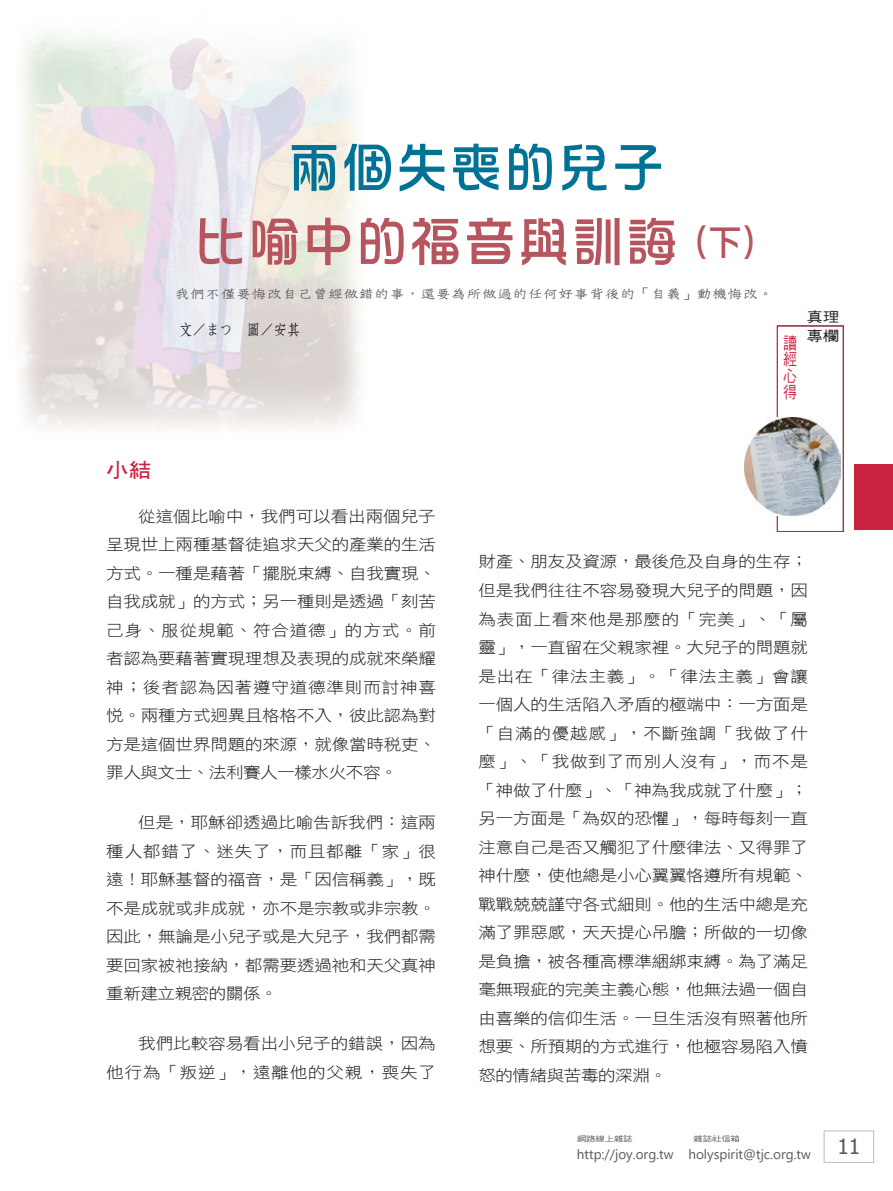
<style>
.page{position:relative;width:893px;height:1191px;background:#fff}
.page>*{position:absolute;margin:0;border:0;box-sizing:border-box;transform-origin:0 0}
.題目{font:54px "DF Hua Zong W5 WIN BF";color:#b7555f}
.題目-2{font:54px "DF Hua Zong W5 WIN BF";color:#007295}
.題目-3{font:36px "DF Hua Zong W5 WIN BF";color:#b7555f}
.t1{font:21px "Tahoma";color:#57585a}
.大標-首段{font:20.25px "DF Hei W7 WIN BF";color:#c8233f;scale:1.11 1}
.t2{font:16.5px/16.5px "DF Hei W5 WIN BF";color:#c8233f;text-align:justify;scale:.85 1}
.t3{font:15.75px/28.5px "DF Hei W3 WIN BF";letter-spacing:-.01em;color:#231f20;text-align:justify;scale:1.11 1}
.作者{font:15px "DF Fang Song W6 WIN BF";color:#231f20;scale:.9 1}
.眉批{font:14.1px "DF Tie Xian W3 WIN BF";letter-spacing:-.025em;color:#57585a;scale:1.11 1}
.t4{font:14.1px "DF Hei W5 WIN BF";color:#231f20;scale:1.18 1}
.t5{font:13.5px "Segoe UI";color:#57585a}
.t6{font:7.5px "DF Hei W5 WIN BF";letter-spacing:-.015em;color:#57585a;scale:1.25 1}
</style>
<div class="page">
<div style="left:824px;top:1130px;width:50px;height:32px;border:1px solid #bcbdc0"></div>
<div style="left:854px;top:464px;width:39px;height:66px;background:#c8233f"></div>
<img style="left:744px;top:417px;width:96px;height:99px">
<img style="left:21px;top:34px;width:339px;height:393px">
<p class="題目-2" style="left:287px;top:140px;width:379px">兩個失喪的兒子</p>
<p class="題目" style="left:193px;top:214px;width:488px">比喻中的福音與訓誨</p>
<p class="題目-3" style="left:689px;top:224px;width:73px">(下)</p>
<p class="眉批" style="left:174px;top:287px;width:541px">我們不僅要悔改自己曾經做錯的事，還要為所做過的任何好事背後的「自義」動機悔改。</p>
<p class="t4" style="left:806px;top:309px;width:29px">真理</p>
<p class="作者" style="left:179px;top:322px;width:136px">文／まつ 圖／安其</p>
<p class="t4" style="left:806px;top:329px;width:29px">專欄</p>
<p class="t2" style="left:783px;top:334px;width:17px">讀經心得</p>
<p class="大標-首段" style="left:106px;top:460px;width:42px">小結</p>
<p class="t3" style="left:106px;top:502px;width:298px;text-indent:32px">從這個比喻中，我們可以看出兩個兒子呈現世上兩種基督徒追求天父的產業的生活方式。一種是藉著「擺脫束縛、自我實現、自我成就」的方式；另一種則是透過「刻苦己身、服從規範、符合道德」的方式。前者認為要藉著實現理想及表現的成就來榮耀神；後者認為因著遵守道德準則而討神喜悅。兩種方式迥異且格格不入，彼此認為對方是這個世界問題的來源，就像當時稅吏、罪人與文士、法利賽人一樣水火不容。</p>
<p class="t3" style="left:106px;top:808px;width:298px;text-indent:32px">但是，耶穌卻透過比喻告訴我們：這兩種人都錯了、迷失了，而且都離「家」很遠！耶穌基督的福音，是「因信稱義」，既不是成就或非成就，亦不是宗教或非宗教。因此，無論是小兒子或是大兒子，我們都需要回家被祂接納，都需要透過祂和天父真神重新建立親密的關係。</p>
<p class="t3" style="left:106px;top:1029px;width:298px;text-align:right">我們比較容易看出小兒子的錯誤，因為<br>他行為「叛逆」，遠離他的父親，喪失了</p>
<p class="t3" style="left:478px;top:547px;width:298px">財產、朋友及資源，最後危及自身的生存；但是我們往往不容易發現大兒子的問題，因為表面上看來他是那麼的「完美」、「屬靈」，一直留在父親家裡。大兒子的問題就是出在「律法主義」。「律法主義」會讓一個人的生活陷入矛盾的極端中：一方面是「自滿的優越感」，不斷強調「我做了什麼」、「我做到了而別人沒有」，而不是「神做了什麼」、「神為我成就了什麼」；另一方面是「為奴的恐懼」，每時每刻一直注意自己是否又觸犯了什麼律法、又得罪了神什麼，使他總是小心翼翼恪遵所有規範、戰戰兢兢謹守各式細則。他的生活中總是充滿了罪惡感，天天提心吊膽；所做的一切像是負擔，被各種高標準綑綁束縛。為了滿足毫無瑕疵的完美主義心態，他無法過一個自由喜樂的信仰生活。一旦生活沒有照著他所想要、所預期的方式進行，他極容易陷入憤怒的情緒與苦毒的深淵。</p>
<p class="t6" style="left:577px;top:1135px;width:46px">網路線上雜誌</p>
<p class="t6" style="left:694px;top:1135px;width:39px">雜誌社信箱</p>
<p class="t5" style="left:577px;top:1141px;width:236px">http://joy.org.tw holyspirit@tjc.org.tw</p>
<h3 class="t1" style="left:837px;top:1132px;width:24px">11</h3>
</div>
